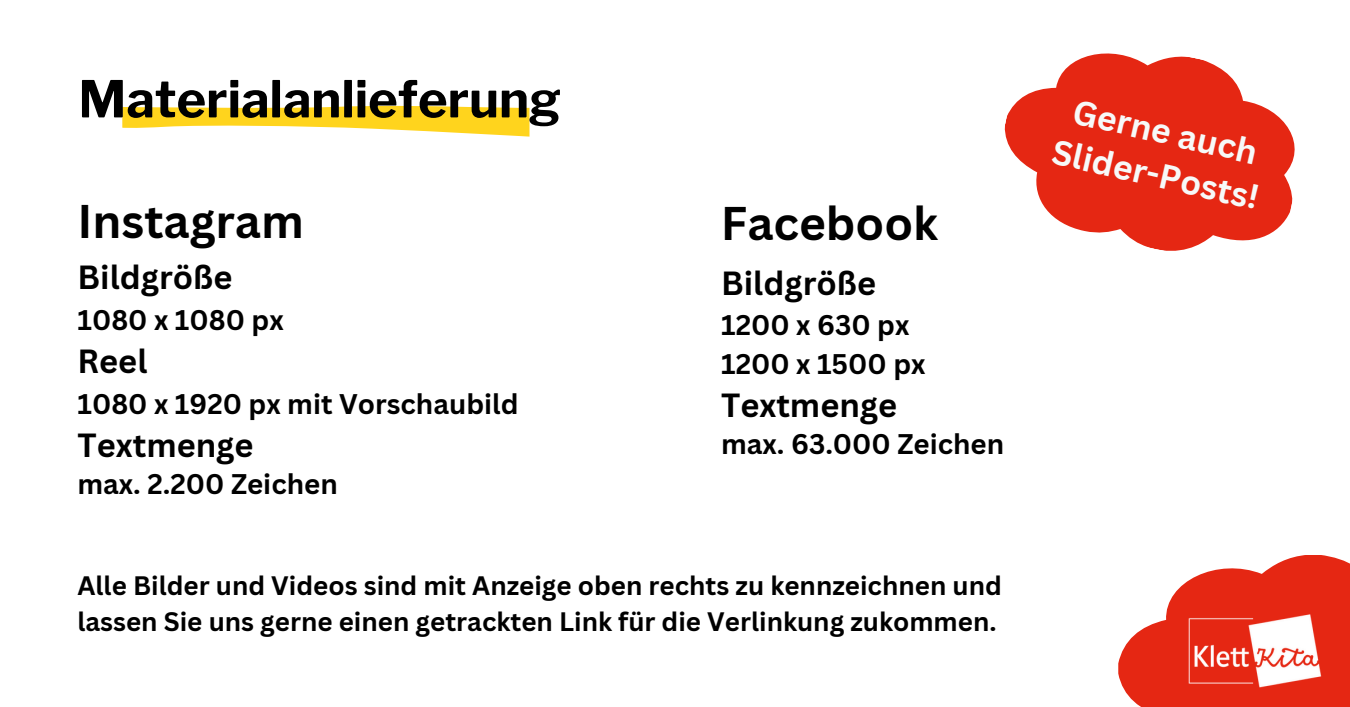
<style>
.page{position:relative;width:1350px;height:707px;background:#fff}
.page>*{position:absolute;margin:0;border:0;box-sizing:border-box;transform-origin:0 0}
.t1{font:700 50.55px "Libre Franklin";color:#000}
.t2{font:700 46.05px "Canva Sans";color:#000}
.t3{font:700 33.75px "Canva Sans";color:#f7f9f8}
.t4{font:700 32.55px "Canva Sans";color:#000}
.t5{font:700 27.6px "Canva Sans";color:#000}
.t6{font:700 25.95px/36.2px "Canva Sans";color:#000}
</style>
<div class="page">
<svg style="left:122px;top:105px;width:408px;height:31px"></svg>
<svg style="left:1118px;top:555px;width:232px;height:151px;fill:#e52713"></svg>
<img style="left:1169px;top:608px;width:171px;height:86px">
<svg style="left:1005px;top:53px;width:290px;height:198px;fill:#e52713"></svg>
<h2 class="t1" style="left:78px;top:69px;width:484px">Materialanlieferung</h2>
<h1 class="t2" style="left:78px;top:189px;width:228px">Instagram</h1>
<p class="t4" style="left:78px;top:254px;width:157px">Bildgröße</p>
<p class="t5" style="left:78px;top:300px;width:208px">1080 x 1080 px</p>
<p class="t4" style="left:78px;top:338px;width:71px">Reel</p>
<p class="t5" style="left:78px;top:384px;width:443px">1080 x 1920 px mit Vorschaubild</p>
<p class="t4" style="left:78px;top:422px;width:178px">Textmenge</p>
<p class="t5" style="left:78px;top:464px;width:262px">max. 2.200 Zeichen</p>
<p class="t2" style="left:721px;top:191px;width:219px">Facebook</p>
<p class="t4" style="left:721px;top:260px;width:157px">Bildgröße</p>
<h1 class="t5" style="left:721px;top:306px;width:190px">1200 x 630 px</h1>
<h1 class="t5" style="left:721px;top:344px;width:206px">1200 x 1500 px</h1>
<p class="t4" style="left:721px;top:382px;width:178px">Textmenge</p>
<p class="t5" style="left:721px;top:424px;width:285px">max. 63.000 Zeichen</p>
<p class="t6" style="left:78px;top:566px;width:926px">Alle Bilder und Videos sind mit Anzeige oben rechts zu kennzeichnen und lassen Sie uns gerne einen getrackten Link für die Verlinkung zukommen.</p>
<p class="t3" style="left:1079px;top:87px;width:190px;rotate:13deg">Gerne auch</p>
<p class="t3" style="left:1058px;top:127px;width:212px;rotate:13deg">Slider-Posts!</p>
</div>
